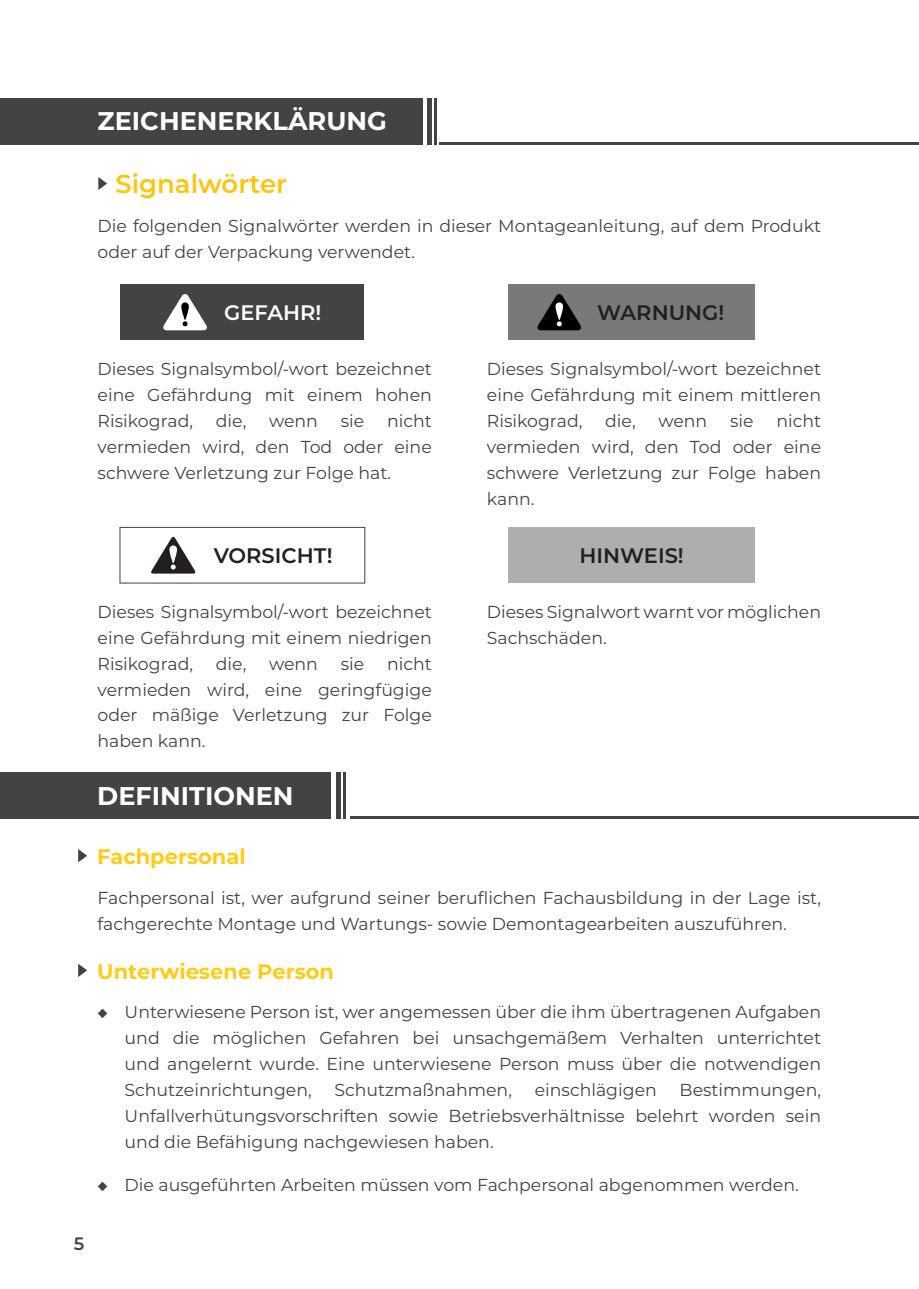
<style>
.page{position:relative;width:919px;height:1289px;background:#fff}
.page>*{position:absolute;margin:0;border:0;box-sizing:border-box;transform-origin:0 0}
._13px_bold{font:600 25.95px "Montserrat";color:#fec50d}
.gray_text{font:700 25.5px "Montserrat";color:#fff}
.t1{font:700 21px "Montserrat";color:#fecc18}
._13px_bold-2{font:600 21px "Montserrat";color:#231f20}
._13px_bold-3{font:600 21px "Montserrat";color:#fff}
.t2{font:600 18px "Montserrat";color:#434343}
._8px{font:17.25px/26px "Montserrat";color:#434343;text-align:justify}
</style>
<div class="page">
<div style="left:0;top:98px;width:422px;height:46px;background:#434343"></div>
<div style="left:427px;top:98px;width:5px;height:46px;background:#434343"></div>
<hr style="left:435px;top:98px;width:2px;height:46px;background:#434343">
<hr style="left:440px;top:142px;width:478px;height:2px;background:#434343">
<svg style="left:98px;top:177px;width:9px;height:13px"></svg>
<div style="left:508px;top:284px;width:246px;height:55px;background:#797979"></div>
<div style="left:508px;top:527px;width:246px;height:55px;background:#aeaeae"></div>
<div style="left:121px;top:284px;width:243px;height:55px;background:#434343"></div>
<svg style="left:163px;top:294px;width:44px;height:36px"></svg>
<svg style="left:181px;top:302px;width:8px;height:18px"></svg>
<svg style="left:537px;top:294px;width:45px;height:36px"></svg>
<svg style="left:555px;top:302px;width:8px;height:18px"></svg>
<div style="left:0;top:772px;width:331px;height:46px;background:#434343"></div>
<div style="left:336px;top:772px;width:5px;height:46px;background:#434343"></div>
<hr style="left:344px;top:772px;width:2px;height:46px;background:#434343">
<hr style="left:350px;top:816px;width:568px;height:2px;background:#434343">
<svg style="left:78px;top:849px;width:9px;height:13px"></svg>
<svg style="left:78px;top:963px;width:9px;height:14px"></svg>
<div style="left:119px;top:527px;width:246px;height:56px;border:1px solid #434343"></div>
<svg style="left:151px;top:536px;width:45px;height:37px"></svg>
<svg style="left:169px;top:545px;width:8px;height:18px"></svg>
<p class="gray_text" style="left:98px;top:103px;width:291px">ZEICHENERKLÄRUNG</p>
<p class="_13px_bold" style="left:115px;top:166px;width:173px">Signalwörter</p>
<p class="_8px" style="left:98px;top:212px;width:725px">Die folgenden Signalwörter werden in dieser Montageanleitung, auf dem Produkt oder auf der Verpackung verwendet.</p>
<p class="_13px_bold-3" style="left:224px;top:297px;width:98px">GEFAHR!</p>
<p class="_13px_bold-2" style="left:597px;top:297px;width:128px">WARNUNG!</p>
<p class="_8px" style="left:98px;top:355px;width:336px">Dieses Signalsymbol/-wort bezeichnet eine Gefährdung mit einem hohen Risikograd,</p>
<p class="_8px" style="left:98px;top:407px;width:336px;text-indent:289px">nicht vermieden wird, den Tod oder eine schwere Verletzung zur Folge hat.</p>
<p class="_8px" style="left:216px;top:407px;width:32px">die,</p>
<p class="_8px" style="left:269px;top:407px;width:50px">wenn</p>
<p class="_8px" style="left:341px;top:407px;width:25px">sie</p>
<p class="_13px_bold-2" style="left:214px;top:540px;width:120px">VORSICHT!</p>
<p class="_8px" style="left:98px;top:598px;width:336px">Dieses Signalsymbol/-wort bezeichnet eine Gefährdung mit einem niedrigen Risikograd,</p>
<p class="_8px" style="left:98px;top:650px;width:336px;text-indent:289px">nicht vermieden wird, eine geringfügige oder mäßige Verletzung zur Folge haben kann.</p>
<p class="_8px" style="left:216px;top:650px;width:32px">die,</p>
<p class="_8px" style="left:269px;top:650px;width:50px">wenn</p>
<p class="_8px" style="left:341px;top:650px;width:25px">sie</p>
<p class="gray_text" style="left:97px;top:777px;width:198px">DEFINITIONEN</p>
<p class="_8px" style="left:487px;top:355px;width:336px">Dieses Signalsymbol/-wort bezeichnet eine Gefährdung mit einem mittleren Risikograd,</p>
<p class="_8px" style="left:487px;top:407px;width:336px;text-indent:289px">nicht vermieden wird, den Tod oder eine schwere Verletzung zur Folge haben kann.</p>
<p class="_8px" style="left:605px;top:407px;width:32px">die,</p>
<p class="_8px" style="left:658px;top:407px;width:50px">wenn</p>
<p class="_8px" style="left:730px;top:407px;width:25px">sie</p>
<p class="_13px_bold-2" style="left:579px;top:540px;width:106px">HINWEIS!</p>
<p class="_8px" style="left:487px;top:598px;width:336px">Dieses Signalwort warnt vor möglichen</p>
<p class="_8px" style="left:487px;top:624px;width:121px">Sachschäden.</p>
<p class="t1" style="left:97px;top:841px;width:150px">Fachpersonal</p>
<p class="_8px" style="left:98px;top:884px;width:725px">Fachpersonal ist, wer aufgrund seiner beruflichen Fachausbildung in der Lage ist, fachgerechte Montage und Wartungs- sowie Demontagearbeiten auszuführen.</p>
<p class="t1" style="left:97px;top:955px;width:238px">Unterwiesene Person</p>
<p class="_8px" style="left:125px;top:998px;width:698px;text-indent:-27px">◆ Unterwiesene Person ist, wer angemessen über die ihm übertragenen Aufgaben und die möglichen Gefahren bei unsachgemäßem Verhalten unterrichtet und angelernt wurde. Eine unterwiesene Person muss über die notwendigen Schutzeinrichtungen,</p>
<p class="_8px" style="left:334px;top:1076px;width:179px">Schutzmaßnahmen,</p>
<p class="_8px" style="left:534px;top:1076px;width:124px">einschlägigen</p>
<p class="_8px" style="left:125px;top:1076px;width:698px;text-indent:555px">Bestimmungen, Unfallverhütungsvorschriften sowie Betriebsverhältnisse belehrt worden sein und die Befähigung nachgewiesen haben.</p>
<p class="_8px" style="left:98px;top:1171px;width:702px">◆ Die ausgeführten Arbeiten müssen vom Fachpersonal abgenommen werden.</p>
<p class="t2" style="left:74px;top:1230px;width:12px">5</p>
</div>
